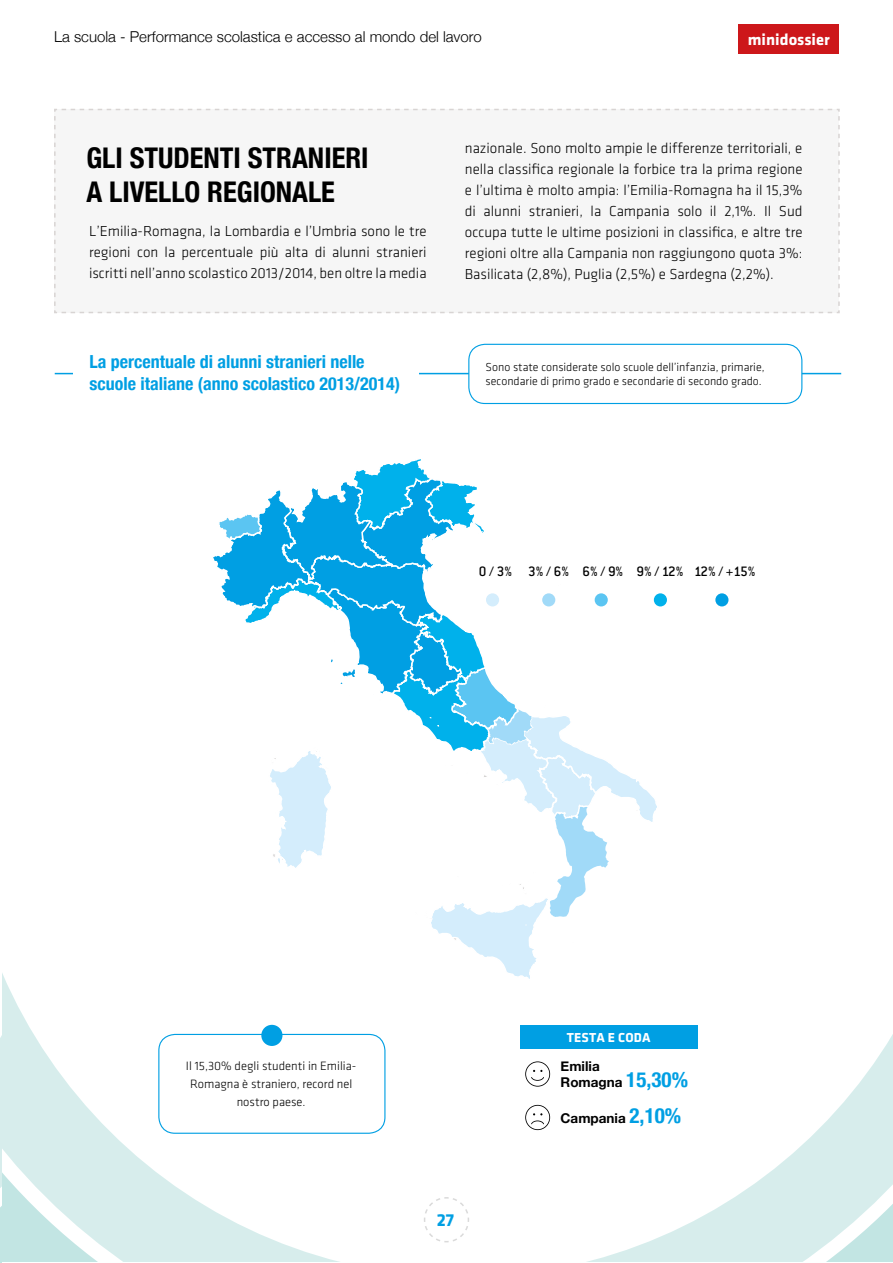
<style>
.page{position:relative;width:893px;height:1263px;background:#fff}
.page>*{position:absolute;margin:0;border:0;box-sizing:border-box;transform-origin:0 0}
.t1{font:700 condensed 28.5px/34.2px "Helvetica Neue";color:#000}
.t2{font:700 condensed 18px/21.6px "Helvetica Neue";color:#009fe3}
.t3{font:700 18px "Klavika";color:#009fe3}
.t4{font:700 16.5px "Klavika";color:#fff}
.t5{font:300 15px/21px "Klavika";color:#000;text-align:justify}
.t6{font:300 15px "Helvetica Neue";color:#000}
.t7{font:500 15px "Conduit ITC";color:#000}
.t8{font:700 13.5px/16.5px "Helvetica Neue";color:#000}
.t9{font:700 13.5px "Klavika";letter-spacing:.015em;color:#fff}
.t10{font:300 12.6px/18.3px "Klavika";color:#000;text-align:center}
.t11{font:300 12px/14.4px "Klavika";color:#000}
.s1{font-stretch:condensed;font-size:21px;color:#009fe3}
</style>
<div class="page">
<svg style="left:2px;top:973px;width:891px;height:288px"></svg>
<svg style="left:0;top:1035px;width:2px;height:228px"></svg>
<div style="left:54px;top:108px;width:786px;height:206px;background:#f6f6f6"></div>
<div style="left:739px;top:24px;width:100px;height:30px;background:#cd171a"></div>
<svg style="left:423px;top:1196px;width:47px;height:47px"></svg>
<hr style="left:55px;top:373px;width:786px;height:1px;background:#009fe3">
<svg style="left:73px;top:373px;width:345px;height:1px"></svg>
<svg style="left:210px;top:459px;width:450px;height:555px"></svg>
<div style="left:542px;top:593px;width:13px;height:13px;background:#a1daf8;border-radius:50%"></div>
<div style="left:595px;top:593px;width:13px;height:13px;background:#5bc5f2;border-radius:50%"></div>
<div style="left:715px;top:593px;width:13px;height:13px;background:#009fe3;border-radius:50%"></div>
<div style="left:654px;top:593px;width:13px;height:13px;background:#00b1eb;border-radius:50%"></div>
<div style="left:486px;top:593px;width:13px;height:13px;background:#d4edfc;border-radius:50%"></div>
<div style="left:159px;top:1034px;width:226px;height:99px;background:#fff;border-radius:16px"></div>
<div style="left:158px;top:1034px;width:227px;height:100px;border:1px solid #009fe3;border-radius:16px"></div>
<div style="left:261px;top:1025px;width:21px;height:21px;background:#009fe3;border-radius:50%"></div>
<div style="left:469px;top:344px;width:333px;height:59px;background:#fff;border-radius:16px"></div>
<div style="left:468px;top:344px;width:334px;height:60px;border:1px solid #009fe3;border-radius:16px"></div>
<svg style="left:525px;top:1105px;width:25px;height:25px"></svg>
<svg style="left:525px;top:1061px;width:25px;height:26px"></svg>
<div style="left:520px;top:1025px;width:177px;height:24px;background:#009fe3"></div>
<p class="t6" style="left:54px;top:25px;width:429px">La scuola - Performance scolastica e accesso al mondo del lavoro</p>
<p class="t4" style="left:748px;top:31px;width:83px">minidossier</p>
<h1 class="t1" style="left:86px;top:139px;width:284px">GLI STUDENTI STRANIERI<br>A LIVELLO REGIONALE</h1>
<p class="t5" style="left:89px;top:221px;width:339px">L’Emilia-Romagna, la Lombardia e l’Umbria sono le tre regioni con la percentuale più alta di alunni stranieri iscritti nell’anno scolastico 2013/2014, ben oltre la media</p>
<p class="t2" style="left:90px;top:350px;width:312px">La percentuale di alunni stranieri nelle scuole italiane (anno scolastico 2013/2014)</p>
<p class="t5" style="left:465px;top:138px;width:339px">nazionale. Sono molto ampie le differenze territoriali, e nella classifica regionale la forbice tra la prima regione e l’ultima è molto ampia: l’Emilia-Romagna ha il 15,3% di alunni stranieri, la Campania solo il 2,1%. Il Sud occupa tutte le ultime posizioni in classifica, e altre tre regioni oltre alla Campania non raggiungono quota 3%:<br>Basilicata (2,8%), Puglia (2,5%) e Sardegna (2,2%).</p>
<p class="t11" style="left:486px;top:360px;width:281px">Sono state considerate solo scuole dell’infanzia, primarie, secondarie di primo grado e secondarie di secondo grado.</p>
<p class="t7" style="left:479px;top:563px;width:278px">0 / 3% 3% / 6% 6% / 9% 9% / 12% 12% / +15%</p>
<p class="t10" style="left:186px;top:1057px;width:172px">Il 15,30% degli studenti in Emilia-<br>Romagna è straniero, record nel nostro paese.</p>
<p class="t3" style="left:437px;top:1210px;width:19px">27</p>
<p class="t9" style="left:567px;top:1030px;width:85px">TESTA E CODA</p>
<p class="t8" style="left:561px;top:1058px;width:129px">Emilia<br>Romagna <span class="s1">15,30%</span></p>
<p class="t8" style="left:561px;top:1110px;width:122px">Campania <span class="s1">2,10%</span></p>
</div>
